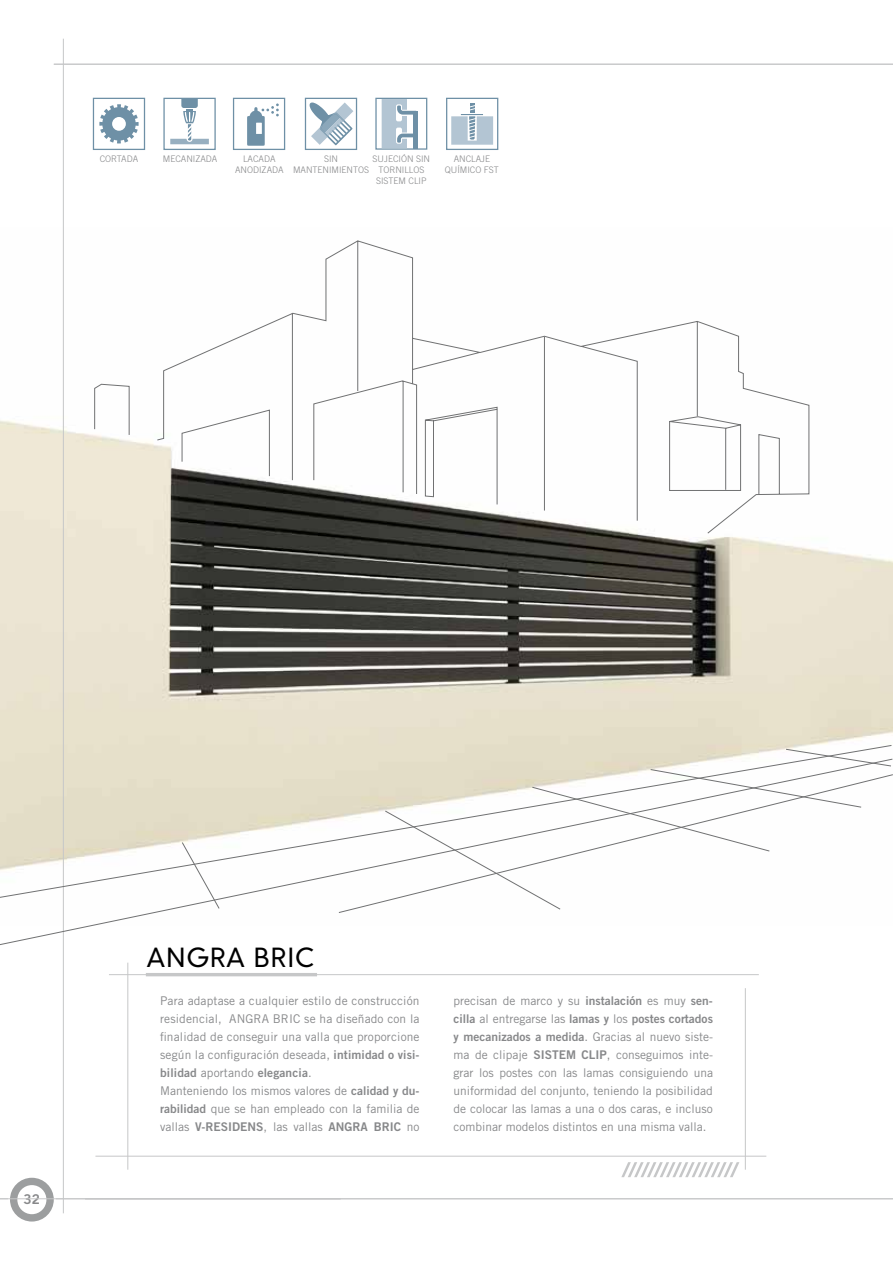
<style>
.page{position:relative;width:893px;height:1263px;background:#fff}
.page>*{position:absolute;margin:0;border:0;box-sizing:border-box;transform-origin:0 0}
.t1{font:500 25.5px "Victory";letter-spacing:.04em;color:#000}
.t2{font:13.5px "Trade Gothic LT Std Bd 2";color:#87888a}
.t3{font:12px/18px "Trade Gothic LT Std";letter-spacing:.01em;color:#87888a}
.t4{font:300 9px/10.8px "Trade Gothic";color:#87888a;text-align:center}
.s1{font-family:"Trade Gothic LT Std Bd 2"}
</style>
<div class="page">
<img style="left:0;top:415px;width:893px;height:329px">
<svg style="left:94px;top:240px;width:716px;height:294px"></svg>
<hr style="left:63px;top:39px;width:1px;height:1174px;background:#c6c7c8">
<svg style="left:9px;top:1177px;width:46px;height:45px"></svg>
<div style="left:8px;top:1175px;width:48px;height:49px;border:2px solid #fff;border-radius:50%"></div>
<div style="left:17px;top:1185px;width:29px;height:29px;background:#fff;border-radius:50%"></div>
<hr style="left:0;top:1198px;width:893px;height:1px;background:#c6c7c8">
<hr style="left:54px;top:64px;width:839px;height:1px;background:#c6c7c8">
<div style="left:375px;top:98px;width:52px;height:52px;border:1px solid #6e90a6"></div>
<div style="left:413px;top:111px;width:5px;height:38px;background:#6e90a6"></div>
<svg style="left:382px;top:99px;width:34px;height:49px"></svg>
<hr style="left:109px;top:974px;width:650px;height:1px;background:#c6c7c8">
<hr style="left:95px;top:1156px;width:671px;height:1px;background:#c6c7c8">
<hr style="left:127px;top:963px;width:1px;height:207px;background:#c6c7c8">
<svg style="left:621px;top:1162px;width:118px;height:15px"></svg>
<hr style="left:745px;top:988px;width:1px;height:182px;background:#c6c7c8">
<hr style="left:146px;top:973px;width:171px;height:3px;background:#c6c7c8">
<svg style="left:99px;top:104px;width:40px;height:39px"></svg>
<div style="left:93px;top:98px;width:52px;height:52px;border:1px solid #6e90a6"></div>
<div style="left:163px;top:98px;width:53px;height:52px;border:1px solid #6e90a6"></div>
<svg style="left:170px;top:99px;width:39px;height:45px"></svg>
<div style="left:233px;top:98px;width:52px;height:52px;border:1px solid #6e90a6"></div>
<div style="left:248px;top:117px;width:16px;height:28px;background:#6e90a6"></div>
<div style="left:247px;top:116px;width:18px;height:30px;border:2px solid #6e90a6"></div>
<div style="left:254px;top:121px;width:9px;height:15px;background:#fff;border:2px solid #6e90a6"></div>
<svg style="left:249px;top:103px;width:30px;height:16px"></svg>
<div style="left:305px;top:98px;width:52px;height:52px;border:1px solid #6e90a6"></div>
<svg style="left:309px;top:102px;width:44px;height:43px"></svg>
<div style="left:446px;top:98px;width:52px;height:52px;border:1px solid #6e90a6"></div>
<svg style="left:451px;top:103px;width:42px;height:42px"></svg>
<svg style="left:0;top:744px;width:892px;height:14px;background:#e6e1ce"></svg>
<svg style="left:0;top:758px;width:893px;height:187px"></svg>
<svg style="left:338px;top:773px;width:555px;height:141px"></svg>
<p class="t4" style="left:100px;top:154px;width:40px">CORTADA</p>
<p class="t4" style="left:163px;top:154px;width:56px">MECANIZADA</p>
<p class="t4" style="left:235px;top:154px;width:50px">LACADA<br>ANODIZADA</p>
<p class="t4" style="left:293px;top:154px;width:78px">SIN<br>MANTENIMIENTOS</p>
<p class="t4" style="left:373px;top:154px;width:59px">SUJECIÓN SIN<br>TORNILLOS<br>SISTEM CLIP</p>
<p class="t4" style="left:445px;top:154px;width:56px">ANCLAJE<br>QUÍMICO FST</p>
<p class="t2" style="left:24px;top:1191px;width:18px">32</p>
<p class="t1" style="left:146px;top:942px;width:169px">ANGRA BRIC</p>
<p class="t3" style="left:160px;top:992px;width:261px">Para adaptase a cualquier estilo de construcción residencial, ANGRA BRIC se ha diseñado con la finalidad de conseguir una valla que proporcione según la configuración deseada, <span class="s1">intimidad o visi&shy;bilidad</span> aportando <span class="s1">elegancia</span>.<br>Manteniendo los mismos valores de <span class="s1">calidad y du&shy;rabilidad</span> que se han empleado con la familia de vallas <span class="s1">V-RESIDENS</span>, las vallas <span class="s1">ANGRA BRIC</span> no</p>
<p class="t3" style="left:454px;top:992px;width:261px;text-align:justify">precisan de marco y su <span class="s1">instalación</span> es muy <span class="s1">sen&shy;cilla</span> al entregarse las <span class="s1">lamas y</span> los <span class="s1">postes cortados y mecanizados a medida</span>. Gracias al nuevo siste&shy;ma de clipaje <span class="s1">SISTEM CLIP</span>, conseguimos inte&shy;grar los postes con las lamas consiguiendo una uniformidad del conjunto, teniendo la posibilidad de colocar las lamas a una o dos caras, e incluso combinar modelos distintos en una misma valla.</p>
</div>
